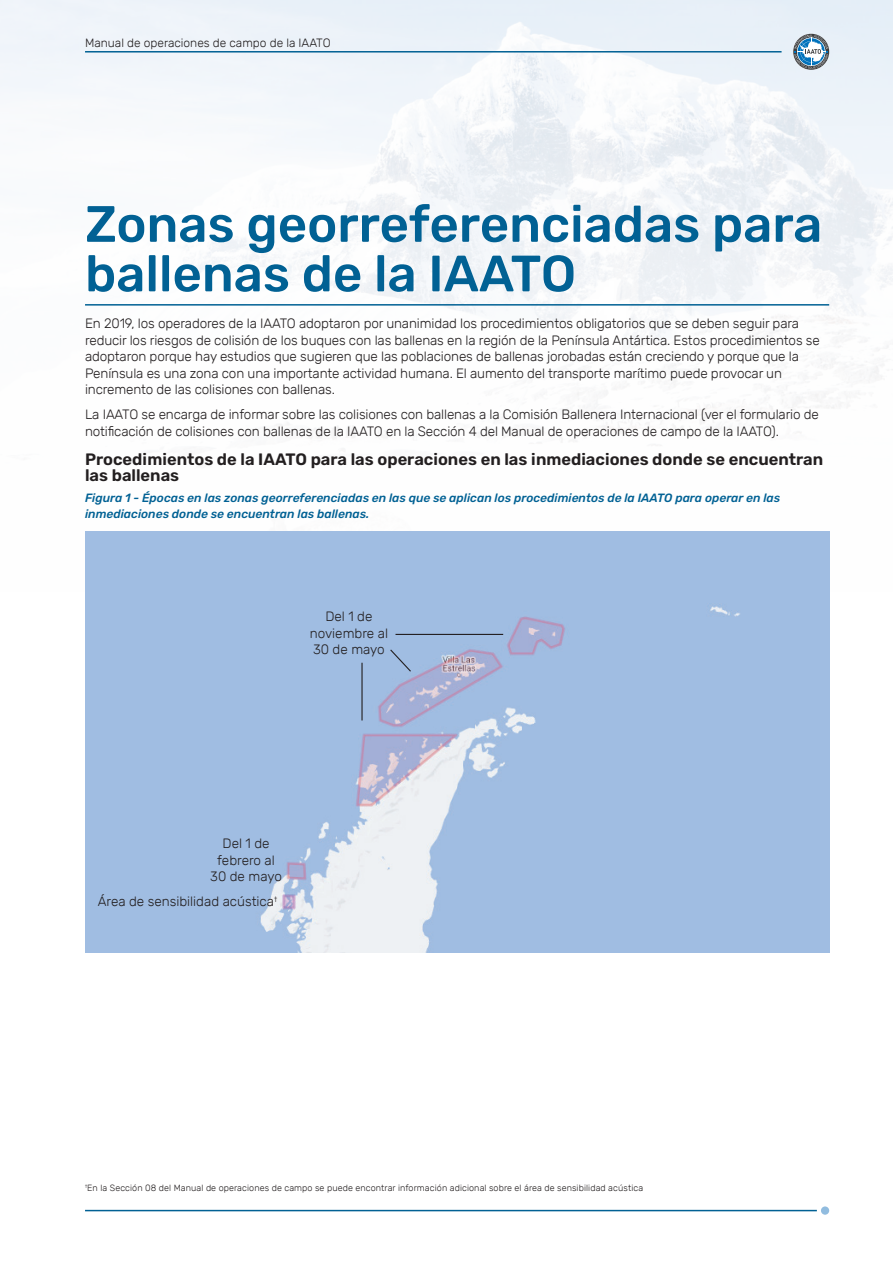
<style>
.page{position:relative;width:893px;height:1263px;background:#fff}
.page>*{position:absolute;margin:0;border:0;box-sizing:border-box;transform-origin:0 0}
.t1{font:500 51px/49.5px "Rubik";color:#016194}
.t2{font:600 16.5px/16.5px "Rubik";color:#231f20}
.t3{font:300 13.5px/16.5px "Rubik";letter-spacing:-.01em;color:#231f20}
.t4{font:italic 500 12px/16.5px "Rubik";color:#016194}
.t5{font:300 12px "Rubik";color:#231f20}
.t6{font:300 9px "Rubik";letter-spacing:.01em;color:#231f20}
</style>
<div class="page">
<hr style="left:85px;top:1210px;width:732px;height:1px;background:#016194">
<div style="left:821px;top:1206px;width:8px;height:9px;background:#91bcdf;border-radius:50%"></div>
<hr style="left:85px;top:51px;width:697px;height:2px;background:#016194">
<svg style="left:793px;top:34px;width:36px;height:36px"></svg>
<svg style="left:794px;top:35px;width:34px;height:34px"></svg>
<hr style="left:85px;top:304px;width:744px;height:2px;background:#016194">
<img style="left:85px;top:531px;width:744px;height:422px">
<hr style="left:361px;top:663px;width:2px;height:57px;background:#231f20">
<svg style="left:389px;top:648px;width:23px;height:25px"></svg>
<hr style="left:395px;top:634px;width:108px;height:1px;background:#231f20">
<p class="t5" style="left:85px;top:36px;width:247px">Manual de operaciones de campo de la IAATO</p>
<h1 class="t1" style="left:85px;top:201px;width:739px">Zonas georreferenciadas para ballenas de la IAATO</h1>
<p class="t3" style="left:85px;top:316px;width:736px">En 2019, los operadores de la IAATO adoptaron por unanimidad los procedimientos obligatorios que se deben seguir para reducir los riesgos de colisión de los buques con las ballenas en la región de la Península Antártica. Estos procedimientos se adoptaron porque hay estudios que sugieren que las poblaciones de ballenas jorobadas están creciendo y porque que la Península es una zona con una importante actividad humana. El aumento del transporte marítimo puede provocar un incremento de las colisiones con ballenas.</p>
<p class="t3" style="left:85px;top:407px;width:735px">La IAATO se encarga de informar sobre las colisiones con ballenas a la Comisión Ballenera Internacional (ver el formulario de notificación de colisiones con ballenas de la IAATO en la Sección 4 del Manual de operaciones de campo de la IAATO).</p>
<p class="t2" style="left:85px;top:451px;width:740px">Procedimientos de la IAATO para las operaciones en las inmediaciones donde se encuentran las ballenas</p>
<p class="t4" style="left:85px;top:490px;width:697px">Figura 1 - Épocas en las zonas georreferenciadas en las que se aplican los procedimientos de la IAATO para operar en las inmediaciones donde se encuentran las ballenas.</p>
<p class="t3" style="left:310px;top:609px;width:80px;text-align:center">Del 1 de noviembre al<br>30 de mayo</p>
<p class="t3" style="left:210px;top:836px;width:73px;text-align:center">Del 1 de febrero al<br>30 de mayo</p>
<p class="t3" style="left:98px;top:893px;width:181px">Área de sensibilidad acústica<sup>†</sup></p>
<p class="t6" style="left:85px;top:1182px;width:560px"><sup>†</sup>En la Sección 08 del Manual de operaciones de campo se puede encontrar información adicional sobre el área de sensibilidad acústica</p>
</div>
